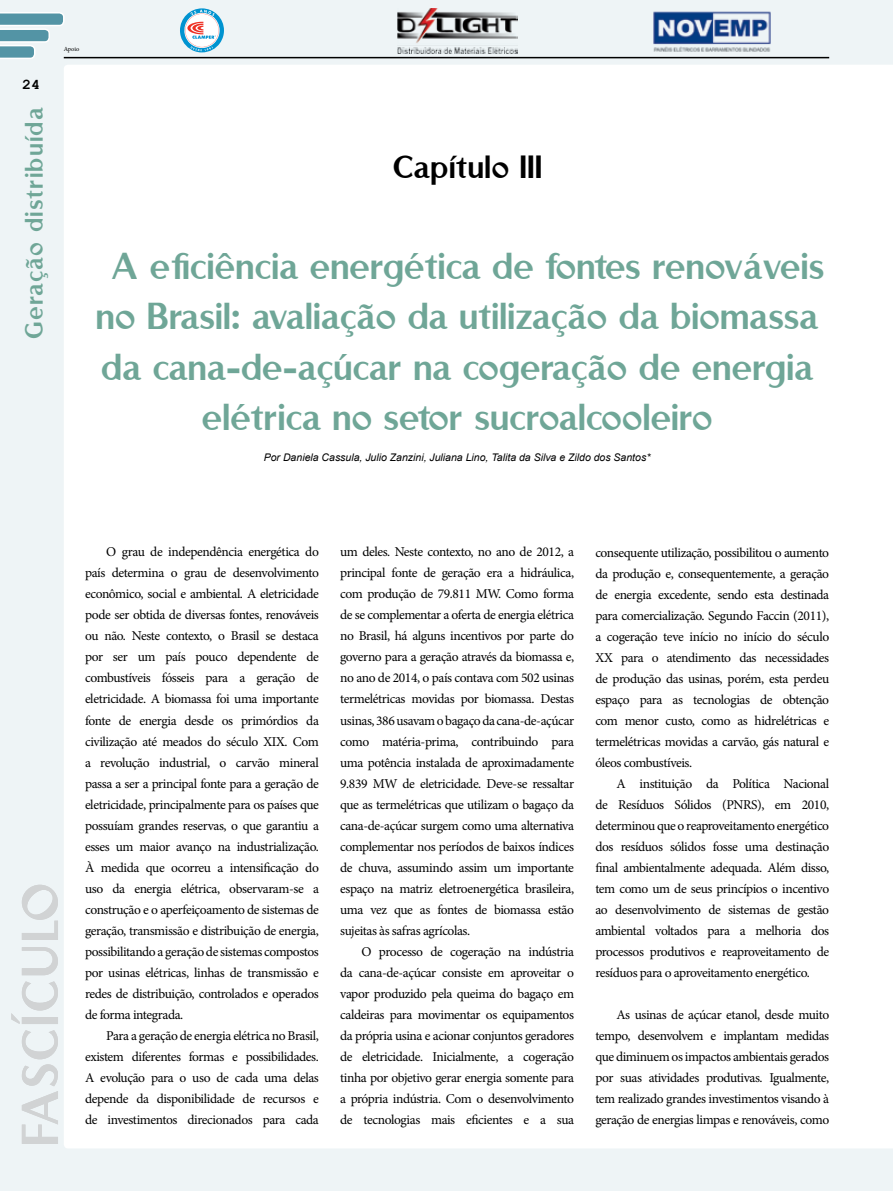
<style>
.page{position:relative;width:893px;height:1191px;background:#eef4f6}
.page>*{position:absolute;margin:0;border:0;box-sizing:border-box;transform-origin:0 0}
.t1{font:57.9px "Rubino Sans ICG Fill";letter-spacing:.205em;color:#d1d3d4}
.t2{font:42px/50.4px "Rubino Sans ICG Fill";letter-spacing:-.01em;color:#6fa697;text-align:center}
.t3{font:36px "Rubino Sans ICG Fill";color:#000}
.t4{font:28.5px "Rubino Sans ICG Fill";letter-spacing:.04em;color:#6fa697}
.t5{font:700 15px "Courier New";color:#000}
.t6{font:13.5px/21px "Minion Pro";letter-spacing:-.03em;color:#000;text-align:justify}
.t7{font:italic 10.5px "Arial";color:#000}
.t8{font:6.3px "Minion Pro";letter-spacing:-.005em;color:#000}
</style>
<div class="page">
<div style="left:64px;top:65px;width:829px;height:1083px;background:#fff"></div>
<hr style="left:64px;top:57px;width:765px;height:1px;background:#000">
<svg style="left:0;top:12px;width:65px;height:47px"></svg>
<img style="left:653px;top:11px;width:118px;height:41px">
<svg style="left:180px;top:8px;width:44px;height:44px"></svg>
<img style="left:397px;top:8px;width:120px;height:45px">
<p class="t5" style="left:22px;top:75px;width:19px">24</p>
<h3 class="t4" style="left:19px;top:338px;width:232px;rotate:-90deg">Geração distribuída</h3>
<p class="t8" style="left:64px;top:45px;width:17px">Apoio</p>
<h3 class="t3" style="left:393px;top:148px;width:151px">Capítulo III</h3>
<h2 class="t2" style="left:96px;top:240px;width:730px">A eficiência energética de fontes renováveis no Brasil: avaliação da utilização da biomassa da cana-de-açúcar na cogeração de energia elétrica no setor sucroalcooleiro</h2>
<p class="t7" style="left:264px;top:450px;width:388px">Por Daniela Cassula, Julio Zanzini, Juliana Lino, Talita da Silva e Zildo dos Santos*</p>
<h1 class="t1" style="left:9px;top:1146px;width:265px;rotate:-90deg">Fascículo</h1>
<p class="t6" style="left:85px;top:541px;width:235px;text-indent:21px">O grau de independência energética do país determina o grau de desenvolvimento econômico, social e ambiental. A eletricidade pode ser obtida de diversas fontes, renováveis ou não. Neste contexto, o Brasil se destaca por ser um país pouco dependente de combustíveis fósseis para a geração de eletricidade. A biomassa foi uma importante fonte de energia desde os primórdios da civilização até meados do século XIX. Com a revolução industrial, o carvão mineral passa a ser a principal fonte para a geração de eletricidade, principalmente para os países que possuíam grandes reservas, o que garantiu a esses um maior avanço na industrialização.<br>À medida que ocorreu a intensificação do uso da energia elétrica, observaram-se a construção e o aperfeiçoamento de sistemas de geração, transmissão e distribuição de energia, possibilitando a geração de sistemas compostos por usinas elétricas, linhas de transmissão e redes de distribuição, controlados e operados de forma integrada.</p>
<p class="t6" style="left:85px;top:1025px;width:235px;text-indent:21px">Para a geração de energia elétrica no Brasil, existem diferentes formas e possibilidades.<br>A evolução para o uso de cada uma delas depende da disponibilidade de recursos e de investimentos direcionados para cada</p>
<p class="t6" style="left:340px;top:541px;width:235px">um deles. Neste contexto, no ano de 2012, a principal fonte de geração era a hidráulica, com produção de 79.811 MW. Como forma de se complementar a oferta de energia elétrica no Brasil, há alguns incentivos por parte do governo para a geração através da biomassa e, no ano de 2014, o país contava com 502 usinas termelétricas movidas por biomassa. Destas usinas, 386 usavam o bagaço da cana-de-açúcar como matéria-prima, contribuindo para uma potência instalada de aproximadamente 9.839 MW de eletricidade. Deve-se ressaltar que as termelétricas que utilizam o bagaço da cana-de-açúcar surgem como uma alternativa complementar nos períodos de baixos índices de chuva, assumindo assim um importante espaço na matriz eletroenergética brasileira, uma vez que as fontes de biomassa estão sujeitas às safras agrícolas.</p>
<p class="t6" style="left:340px;top:941px;width:235px;text-indent:21px">O processo de cogeração na indústria da cana-de-açúcar consiste em aproveitar o vapor produzido pela queima do bagaço em caldeiras para movimentar os equipamentos da própria usina e acionar conjuntos geradores de eletricidade. Inicialmente, a cogeração tinha por objetivo gerar energia somente para a própria indústria. Com o desenvolvimento de tecnologias mais eficientes e a sua</p>
<p class="t6" style="left:595px;top:542px;width:235px">consequente utilização, possibilitou o aumento da produção e, consequentemente, a geração de energia excedente, sendo esta destinada para comercialização. Segundo Faccin (2011), a cogeração teve início no início do século XX para o atendimento das necessidades de produção das usinas, porém, esta perdeu espaço para as tecnologias de obtenção com menor custo, como as hidrelétricas e termelétricas movidas a carvão, gás natural e óleos combustíveis.</p>
<p class="t6" style="left:595px;top:773px;width:235px;text-indent:21px">A instituição da Política Nacional de Resíduos Sólidos (PNRS), em 2010, determinou que o reaproveitamento energético dos resíduos sólidos fosse uma destinação final ambientalmente adequada. Além disso, tem como um de seus princípios o incentivo ao desenvolvimento de sistemas de gestão ambiental voltados para a melhoria dos processos produtivos e reaproveitamento de resíduos para o aproveitamento energético.</p>
<p class="t6" style="left:595px;top:1004px;width:235px;text-indent:21px">As usinas de açúcar etanol, desde muito tempo, desenvolvem e implantam medidas que diminuem os impactos ambientais gerados por suas atividades produtivas. Igualmente, tem realizado grandes investimentos visando à geração de energias limpas e renováveis, como</p>
</div>
